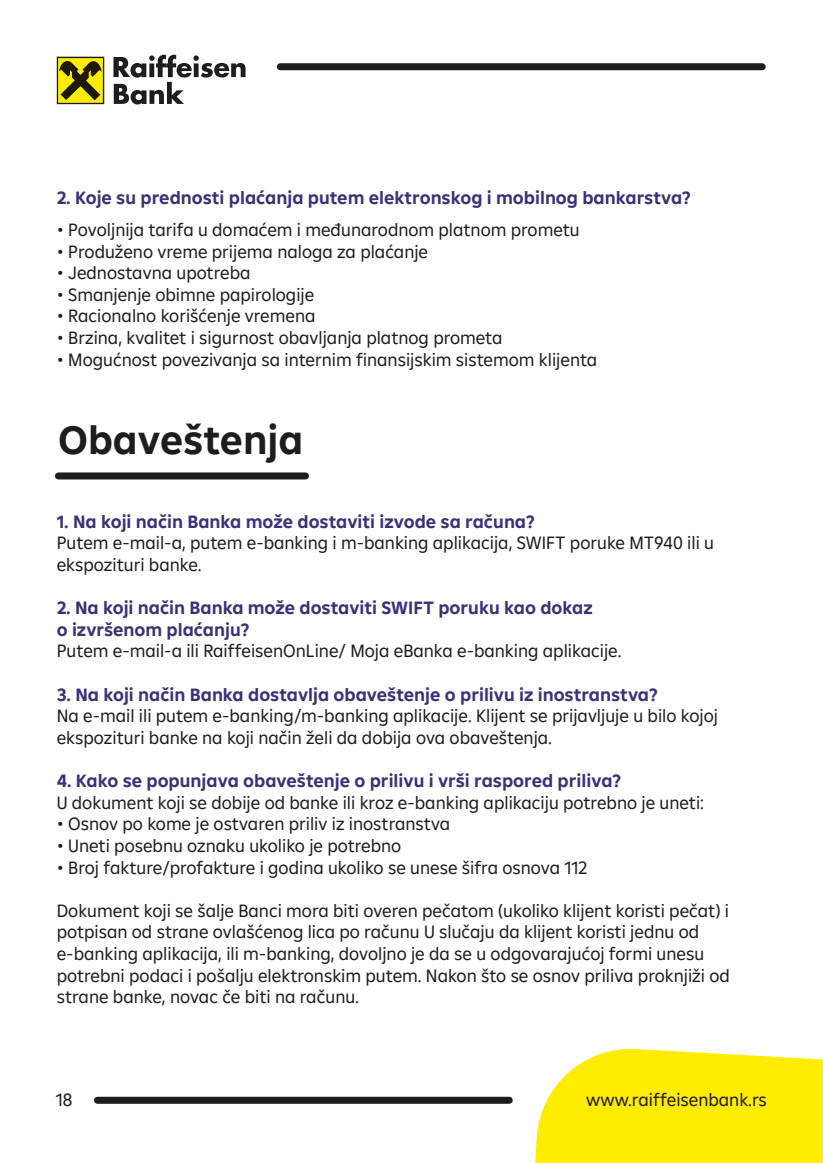
<style>
.page{position:relative;width:823px;height:1163px;background:#fff}
.page>*{position:absolute;margin:0;border:0;box-sizing:border-box;transform-origin:0 0}
.t1{font:700 40px "Amalia";color:#1d1d1b}
.t2{font:18px/21.6px "Amalia";color:#1d1d1b}
.t3{font:700 18px/21.6px "Amalia";color:#3d3076}
</style>
<div class="page">
<svg style="left:479px;top:1048px;width:343px;height:114px;fill:#ffec00"></svg>
<div style="left:57px;top:57px;width:47px;height:47px;background:#1d1d1b"></div>
<div style="left:58px;top:58px;width:45px;height:45px;background:#ffec00"></div>
<svg style="left:59px;top:61px;width:42px;height:39px"></svg>
<svg style="left:113px;top:55px;width:132px;height:49px"></svg>
<div style="left:280px;top:63px;width:481px;height:7px;background:#1d1d1b"></div>
<div style="left:97px;top:1096px;width:412px;height:7px;background:#1d1d1b"></div>
<div style="left:58px;top:472px;width:247px;height:7px;background:#1d1d1b"></div>
<p class="t3" style="left:57px;top:187px;width:635px">2. Koje su prednosti plaćanja putem elektronskog i mobilnog bankarstva?</p>
<p class="t2" style="left:57px;top:218px;width:524px">• Povoljnija tarifa u domaćem i međunarodnom platnom prometu</p>
<p class="t2" style="left:57px;top:240px;width:372px">• Produženo vreme prijema naloga za plaćanje</p>
<p class="t2" style="left:57px;top:261px;width:195px">• Jednostavna upotreba</p>
<p class="t2" style="left:57px;top:283px;width:259px">• Smanjenje obimne papirologije</p>
<p class="t2" style="left:57px;top:304px;width:260px">• Racionalno korišćenje vremena</p>
<p class="t2" style="left:57px;top:326px;width:447px">• Brzina, kvalitet i sigurnost obavljanja platnog prometa</p>
<p class="t2" style="left:57px;top:348px;width:541px">• Mogućnost povezivanja sa internim finansijskim sistemom klijenta</p>
<h1 class="t1" style="left:58px;top:413px;width:246px">Obaveštenja</h1>
<p class="t3" style="left:57px;top:510px;width:479px">1. Na koji način Banka može dostaviti izvode sa računa?</p>
<p class="t2" style="left:57px;top:531px;width:658px">Putem e-mail-a, putem e-banking i m-banking aplikacija, SWIFT poruke MT940 ili u ekspozituri banke.</p>
<p class="t3" style="left:57px;top:596px;width:537px">2. Na koji način Banka može dostaviti SWIFT poruku kao dokaz o izvršenom plaćanju?</p>
<p class="t2" style="left:57px;top:639px;width:566px">Putem e-mail-a ili RaiffeisenOnLine/ Moja eBanka e-banking aplikacije.</p>
<p class="t3" style="left:57px;top:683px;width:602px">3. Na koji način Banka dostavlja obaveštenje o prilivu iz inostranstva?</p>
<p class="t2" style="left:57px;top:704px;width:662px">Na e-mail ili putem e-banking/m-banking aplikacije. Klijent se prijavljuje u bilo kojoj ekspozituri banke na koji način želi da dobija ova obaveštenja.</p>
<p class="t3" style="left:57px;top:769px;width:565px">4. Kako se popunjava obaveštenje o prilivu i vrši raspored priliva?</p>
<p class="t2" style="left:57px;top:790px;width:648px">U dokument koji se dobije od banke ili kroz e-banking aplikaciju potrebno je uneti:</p>
<p class="t2" style="left:57px;top:812px;width:395px">• Osnov po kome je ostvaren priliv iz inostranstva</p>
<p class="t2" style="left:57px;top:834px;width:346px">• Uneti posebnu oznaku ukoliko je potrebno</p>
<p class="t2" style="left:57px;top:855px;width:531px">• Broj fakture/profakture i godina ukoliko se unese šifra osnova 112</p>
<p class="t2" style="left:57px;top:898px;width:674px">Dokument koji se šalje Banci mora biti overen pečatom (ukoliko klijent koristi pečat) i potpisan od strane ovlašćenog lica po računu U slučaju da klijent koristi jednu od e-banking aplikacija, ili m-banking, dovoljno je da se u odgovarajućoj formi unesu potrebni podaci i pošalju elektronskim putem. Nakon što se osnov priliva proknjiži od strane banke, novac če biti na računu.</p>
<p class="t2" style="left:56px;top:1088px;width:18px">18</p>
<p class="t2" style="left:586px;top:1088px;width:182px">www.raiffeisenbank.rs</p>
</div>
